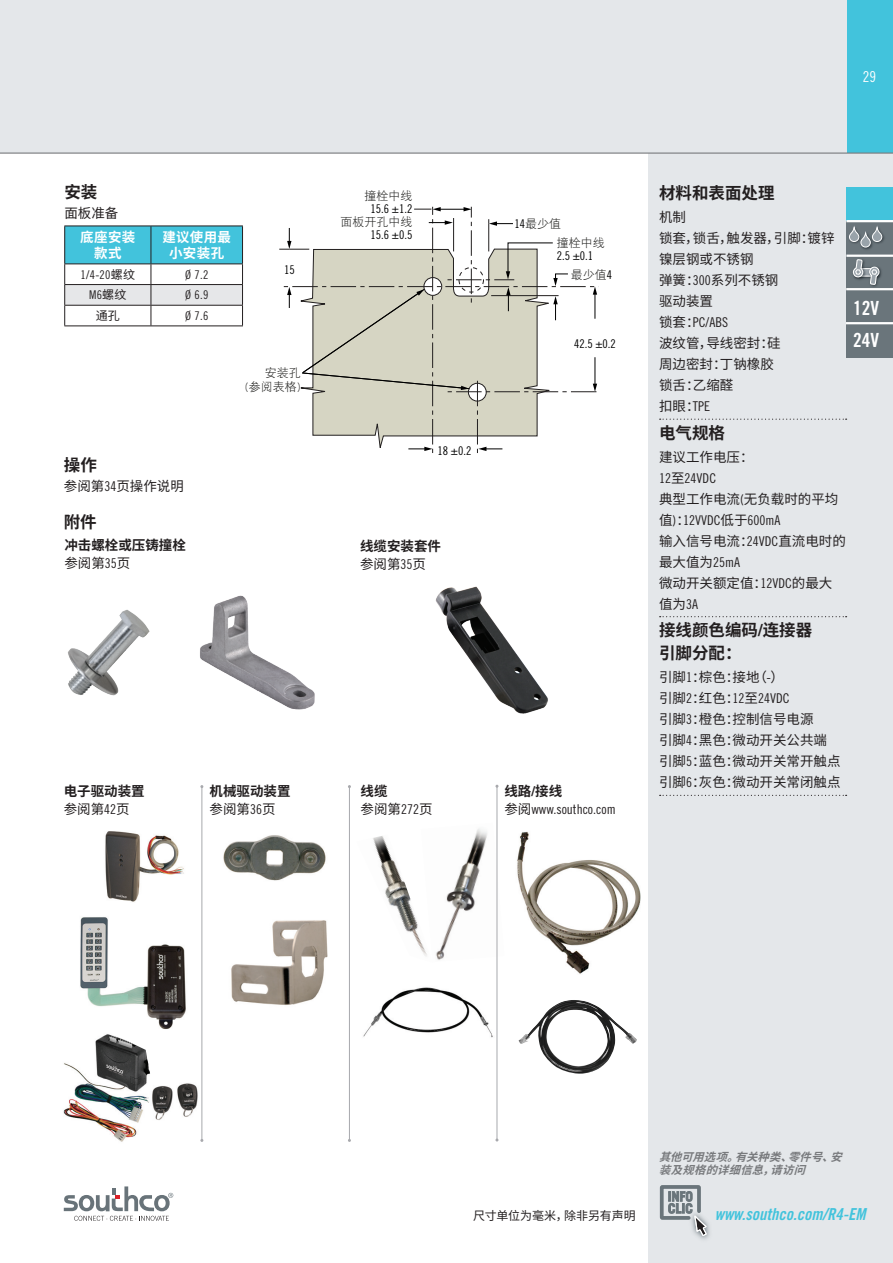
<style>
.page{position:relative;width:893px;height:1263px;background:#fff}
.page>*{position:absolute;margin:0;border:0;box-sizing:border-box;transform-origin:0 0}
.TG20_9-10_8_prod_tit{font:19.5px "Trade Gothic LT Std Bd Cn 20";color:#fff}
.M_F_sub_heads{font:700 16.5px "Noto Sans CJ Ksc";color:#231f20}
.web{font:16.5px "Trade Gothic LT Std Bd Cn 20 Obl";color:#42c3dc}
.TG20_11-13_general_t{font:700 16.5px "Noto Sans CJ Ksc";color:#231f20}
.t1{font:15px "Trade Gothic LT Std Cn 18";color:#fff}
.M_F_left-rule{font:13.5px/21px "Noto Sans CJ Ksc";color:#231f20}
.TG18_9-10_8_prod_des{font:13.5px "Noto Sans CJ Ksc";color:#231f20}
.TG20_9-10_8_prod_tit-2{font:700 13.5px "Noto Sans CJ Ksc";color:#231f20}
.TG18_9-10_8_prod_des-2{font:13.5px "Trade Gothic LT Std Cn 18";color:#231f20}
.TABLE_head_white_TG2{font:700 13.5px/16.2px "Noto Sans CJ Ksc";letter-spacing:.025em;color:#fff;text-align:center}
.TG18_9-10_8_prod_des-3{font:700 13.5px/18px "Noto Sans CJ Ksc";color:#231f20}
.t2{font:12px/12.9px "Trade Gothic Cond Eighteen";color:#000}
.TABLE_TG18_8auto{font:12px "Trade Gothic LT Std Cn 18";color:#231f20}
.t3{font:12px/13.5px "DFP Hei W3";color:#1d1d1b;text-align:right}
.TABLE_TG18_8auto-2{font:12px "Noto Sans CJ Ksc";letter-spacing:-.01em;color:#231f20}
.t4{font:italic 700 11.25px/13.5px "Noto Sans CJ Ksc";color:#787a7d}
.s1{font-family:"Noto Sans CJ Ksc"}
.s2{font-family:"Trade Gothic LT Std Cn 18"}
.s3{font-family:"DFP Hei W3";color:#1d1d1b}
.s4{font-family:"Trade Gothic Cond Eighteen";color:#000}
.s5{font-weight:400}
.s6{font-family:"Trade Gothic LT Std Cn 18";font-weight:400}
.s7{font-family:"Trade Gothic LT Std Bd Cn 20";font-weight:400}
</style>
<div class="page">
<div style="left:846px;top:0;width:47px;height:153px;background:#42c3dc"></div>
<div style="left:0;top:0;width:846px;height:153px;background:#e4e7ea"></div>
<svg style="left:64px;top:1186px;width:109px;height:35px"></svg>
<div style="left:648px;top:153px;width:245px;height:1110px;background:#e4e7ea"></div>
<hr style="left:0;top:153px;width:893px;height:1px;background:#787a7d">
<div style="left:846px;top:187px;width:47px;height:34px;background:#42c3dc"></div>
<img style="left:699px;top:1222px;width:11px;height:18px">
<svg style="left:659px;top:1185px;width:48px;height:52px"></svg>
<svg style="left:64px;top:226px;width:179px;height:99px"></svg>
<hr style="left:64px;top:325px;width:87px;height:1px;background:#231f20">
<hr style="left:151px;top:325px;width:92px;height:1px;background:#231f20">
<img style="left:435px;top:586px;width:113px;height:128px">
<img style="left:68px;top:609px;width:82px;height:87px">
<img style="left:200px;top:595px;width:115px;height:115px">
<svg style="left:660px;top:419px;width:187px;height:1px"></svg>
<svg style="left:660px;top:616px;width:187px;height:1px"></svg>
<svg style="left:660px;top:795px;width:187px;height:1px"></svg>
<img style="left:80px;top:917px;width:106px;height:112px">
<img style="left:63px;top:1034px;width:135px;height:108px">
<img style="left:436px;top:823px;width:61px;height:139px">
<img style="left:373px;top:836px;width:54px;height:120px">
<img style="left:363px;top:985px;width:134px;height:59px">
<hr style="left:201px;top:786px;width:1px;height:354px;background:#a8a9ad">
<hr style="left:497px;top:786px;width:1px;height:354px;background:#a8a9ad">
<hr style="left:349px;top:786px;width:1px;height:354px;background:#a8a9ad">
<img style="left:105px;top:831px;width:79px;height:71px">
<img style="left:223px;top:835px;width:103px;height:46px">
<img style="left:231px;top:920px;width:97px;height:85px">
<img style="left:517px;top:831px;width:124px;height:143px">
<img style="left:518px;top:1000px;width:119px;height:74px">
<hr style="left:279px;top:249px;width:30px;height:1px;background:#221f1f">
<svg style="left:284px;top:207px;width:315px;height:246px"></svg>
<div style="left:846px;top:221px;width:47px;height:136px;background:#6a757b"></div>
<img style="left:863px;top:248px;width:8px;height:2px">
<svg style="left:849px;top:226px;width:34px;height:22px"></svg>
<hr style="left:846px;top:255px;width:47px;height:2px;background:#fff">
<hr style="left:846px;top:220px;width:47px;height:2px;background:#fff">
<img style="left:873px;top:268px;width:9px;height:19px">
<svg style="left:853px;top:259px;width:27px;height:27px"></svg>
<hr style="left:846px;top:288px;width:47px;height:2px;background:#fff">
<hr style="left:846px;top:322px;width:47px;height:2px;background:#fff">
<p class="TG20_11-13_general_t" style="left:64px;top:183px;width:34px">安装</p>
<p class="TG18_9-10_8_prod_des" style="left:64px;top:206px;width:56px">面板准备</p>
<p class="TABLE_head_white_TG2" style="left:80px;top:229px;width:57px">底座安装款式</p>
<p class="TABLE_head_white_TG2" style="left:162px;top:229px;width:70px">建议使用最小安装孔</p>
<p class="TABLE_TG18_8auto" style="left:80px;top:267px;width:56px">1/4-20<span class="s1">螺纹</span></p>
<p class="TABLE_TG18_8auto" style="left:185px;top:267px;width:25px">Ø 7.2</p>
<p class="TABLE_TG18_8auto" style="left:89px;top:288px;width:39px">M6<span class="s1">螺纹</span></p>
<p class="TABLE_TG18_8auto" style="left:185px;top:288px;width:25px">Ø 6.9</p>
<p class="TABLE_TG18_8auto-2" style="left:96px;top:309px;width:26px">通孔</p>
<p class="TABLE_TG18_8auto" style="left:185px;top:308px;width:25px">Ø 7.6</p>
<p class="t2" style="left:284px;top:263px;width:12px">15</p>
<p class="t3" style="left:245px;top:366px;width:57px">安装孔<br>(参阅表格)</p>
<p class="TG20_11-13_general_t" style="left:64px;top:456px;width:35px">操作</p>
<p class="TG18_9-10_8_prod_des" style="left:64px;top:479px;width:121px">参阅第<span class="s2">34</span>页操作说明</p>
<p class="TG20_11-13_general_t" style="left:64px;top:513px;width:34px">附件</p>
<p class="TG20_9-10_8_prod_tit-2" style="left:64px;top:538px;width:123px">冲击螺栓或压铸撞栓</p>
<p class="TG18_9-10_8_prod_des" style="left:64px;top:556px;width:67px">参阅第<span class="s2">35</span>页</p>
<p class="t2" style="left:340px;top:189px;width:74px;text-align:right"><span class="s3">撞栓中线<br></span>15.6 ±1.2<br><span class="s3">面板开孔中线<br></span>15.6 ±0.5</p>
<p class="t2" style="left:437px;top:444px;width:35px">18 ±0.2</p>
<p class="TG20_9-10_8_prod_tit-2" style="left:360px;top:538px;width:83px">线缆安装套件</p>
<p class="TG18_9-10_8_prod_des" style="left:360px;top:556px;width:67px">参阅第<span class="s2">35</span>页</p>
<p class="t3" style="left:514px;top:217px;width:48px"><span class="s4">14</span>最少值</p>
<p class="t2" style="left:557px;top:236px;width:49px"><span class="s3">撞栓中线<br></span>2.5 ±0.1</p>
<p class="t3" style="left:571px;top:268px;width:43px">最少值<span class="s4">4</span></p>
<p class="t2" style="left:574px;top:337px;width:43px">42.5 ±0.2</p>
<p class="TG20_9-10_8_prod_tit-2" style="left:64px;top:783px;width:82px">电子驱动装置</p>
<p class="TG18_9-10_8_prod_des" style="left:64px;top:801px;width:67px">参阅第<span class="s2">42</span>页</p>
<p class="TG18_9-10_8_prod_des-3" style="left:210px;top:783px;width:82px">机械驱动装置<span class="s5">参阅第</span><span class="s6">36</span><span class="s5">页</span></p>
<p class="TG20_9-10_8_prod_tit-2" style="left:361px;top:783px;width:28px">线缆</p>
<p class="TG18_9-10_8_prod_des" style="left:361px;top:801px;width:73px">参阅第<span class="s2">272</span>页</p>
<p class="TG20_9-10_8_prod_tit-2" style="left:504px;top:783px;width:59px">线路<span class="s7">/</span>接线</p>
<p class="TG18_9-10_8_prod_des-2" style="left:504px;top:801px;width:113px"><span class="s1">参阅</span>www.southco.com</p>
<p class="t1" style="left:863px;top:68px;width:15px">29</p>
<p class="M_F_sub_heads" style="left:659px;top:184px;width:117px">材料和表面处理</p>
<p class="M_F_left-rule" style="left:659px;top:207px;width:177px">机制<br>锁套，锁舌，触发器，引脚：镀锌镍层钢或不锈钢<br>弹簧：<span class="s2">300</span>系列不锈钢<br>驱动装置<br>锁套：<span class="s2">PC/ABS<br></span>波纹管，导线密封：硅<br>周边密封：丁钠橡胶<br>锁舌：乙缩醛<br>扣眼：<span class="s2">TPE</span></p>
<p class="M_F_sub_heads" style="left:659px;top:423px;width:67px">电气规格</p>
<p class="M_F_left-rule" style="left:659px;top:446px;width:188px">建议工作电压：<br><span class="s2">12</span>至<span class="s2">24VDC<br></span>典型工作电流<span class="s2">(</span>无负载时的平均值<span class="s2">)</span>：<span class="s2">12VVDC</span>低于<span class="s2">600mA<br></span>输入信号电流：<span class="s2">24VDC</span>直流电时的最大值为<span class="s2">25mA<br></span>微动开关额定值：<span class="s2">12VDC</span>的最大值为<span class="s2">3A</span></p>
<p class="M_F_sub_heads" style="left:659px;top:621px;width:155px">接线颜色编码<span class="s7">/</span>连接器</p>
<p class="M_F_sub_heads" style="left:659px;top:644px;width:84px">引脚分配：</p>
<p class="M_F_left-rule" style="left:659px;top:667px;width:183px">引脚<span class="s2">1</span>：棕色：接地（<span class="s2">-</span>）<br>引脚<span class="s2">2</span>：红色：<span class="s2">12</span>至<span class="s2">24VDC<br></span>引脚<span class="s2">3</span>：橙色：控制信号电源<br>引脚<span class="s2">4</span>：黑色：微动开关公共端引脚<span class="s2">5</span>：蓝色：微动开关常开触点引脚<span class="s2">6</span>：灰色：微动开关常闭触点</p>
<p class="TG20_9-10_8_prod_tit" style="left:853px;top:296px;width:27px">12V</p>
<p class="TG20_9-10_8_prod_tit" style="left:853px;top:328px;width:27px">24V</p>
<p class="t4" style="left:659px;top:1150px;width:193px">其他可用选项。有关种类、零件号、安装及规格的详细信息，请访问</p>
<p class="TABLE_TG18_8auto-2" style="left:473px;top:1208px;width:164px">尺寸单位为毫米，除非另有声明</p>
<p class="web" style="left:715px;top:1204px;width:152px">www.southco.com/R4-EM</p>
</div>
